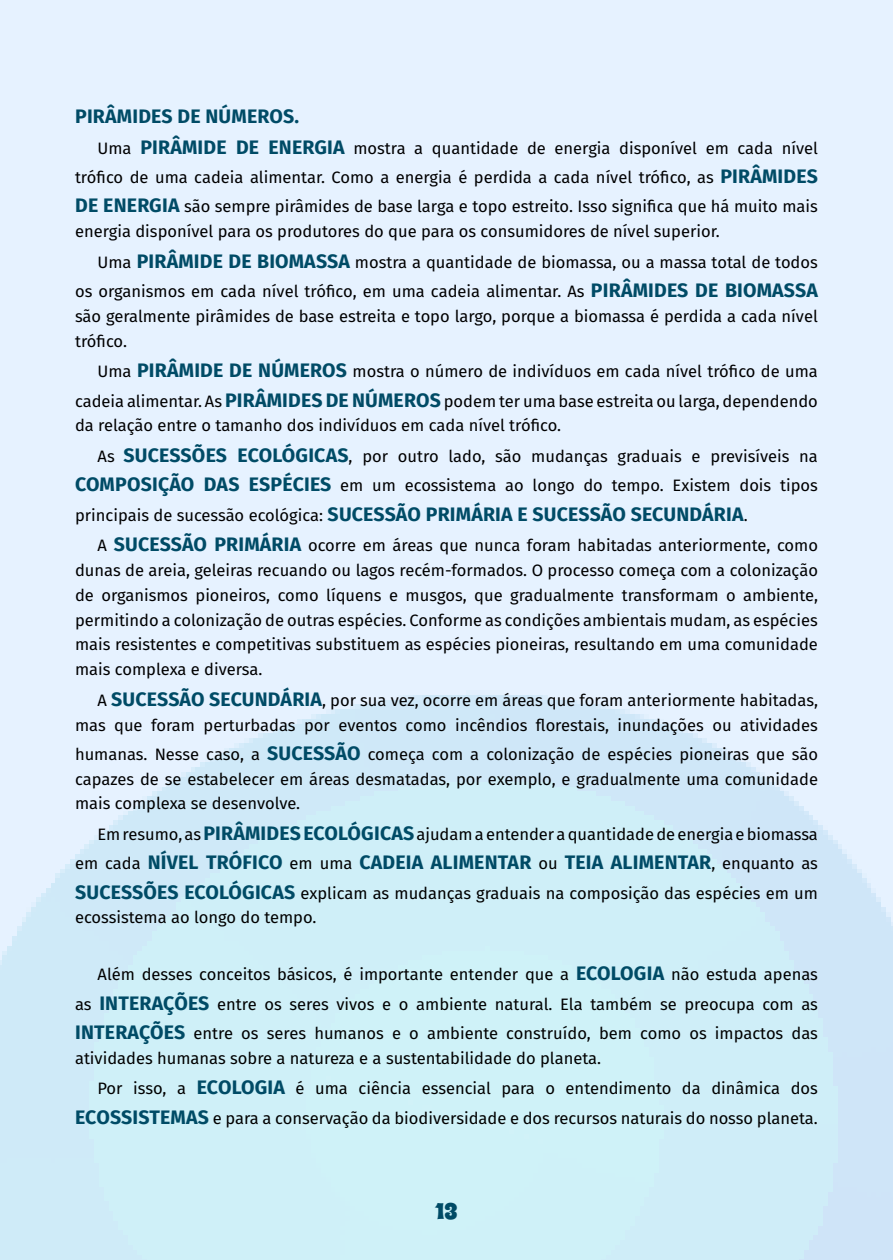
<style>
.page{position:relative;width:893px;height:1260px;background:#fff}
.page>*{position:absolute;margin:0;border:0;box-sizing:border-box;transform-origin:0 0}
.t1{font:22.5px "Spicy Rice";color:#004b66}
.t2{font:700 19.5px "Fira Sans";letter-spacing:.01em;color:#004b66}
.t3{font:16.5px/24.8px "Fira Sans";color:#000;text-align:justify}
.s1{font-weight:700;font-size:19.5px;color:#004b66}
.s2{font-weight:400;font-size:16.5px;color:#000}
</style>
<div class="page">
<div style="left:0;top:0;width:892px;height:1260px;background:linear-gradient(to bottom,#edf3ff,#cdedf7)"></div>
<p class="t2" style="left:75px;top:100px;width:225px">PIRÂMIDES DE NÚMEROS.</p>
<p class="t3" style="left:75px;top:133px;width:744px;line-height:29.2px;text-indent:23px">Uma <span class="s1">PIRÂMIDE DE ENERGIA</span> mostra a quantidade de energia disponível em cada nível trófico de uma cadeia alimentar. Como a energia é perdida a cada nível trófico, as <span class="s1">PIRÂMIDES DE ENERGIA</span> são sempre pirâmides de base larga e topo estreito. Isso significa que há muito mais</p>
<p class="t3" style="left:98px;top:216px;width:721px;line-height:30.8px;text-indent:-23px">energia disponível para os produtores do que para os consumidores de nível superior.<br>Uma <span class="s1">PIRÂMIDE DE BIOMASSA</span> mostra a quantidade de biomassa, ou a massa total de todos</p>
<p class="t3" style="left:75px;top:279px;width:744px">os organismos em cada nível trófico, em uma cadeia alimentar. As <span class="s1">PIRÂMIDES DE BIOMASSA </span>são geralmente pirâmides de base estreita e topo largo, porque a biomassa é perdida a cada nível trófico.</p>
<p class="t3" style="left:75px;top:357px;width:744px;line-height:29.2px;text-align:right">Uma <span class="s1">PIRÂMIDE DE NÚMEROS</span> mostra o número de indivíduos em cada nível trófico de uma cadeia alimentar. As <span class="s1">PIRÂMIDES DE NÚMEROS</span> podem ter uma base estreita ou larga, dependendo</p>
<p class="t3" style="left:98px;top:410px;width:722px;line-height:30.8px;text-indent:-23px">da relação entre o tamanho dos indivíduos em cada nível trófico.<br>As <span class="s1">SUCESSÕES ECOLÓGICAS</span>, por outro lado, são mudanças graduais e previsíveis na</p>
<p class="t3" style="left:75px;top:473px;width:744px"><span class="s1">COMPOSIÇÃO DAS ESPÉCIES</span> em um ecossistema ao longo do tempo. Existem dois tipos</p>
<p class="t2" style="left:75px;top:498px;width:674px"><span class="s2">principais de sucessão ecológica:</span> SUCESSÃO PRIMÁRIA E SUCESSÃO SECUNDÁRIA<span class="s2">.</span></p>
<p class="t3" style="left:75px;top:533px;width:744px;text-indent:22px">A <span class="s1">SUCESSÃO PRIMÁRIA</span> ocorre em áreas que nunca foram habitadas anteriormente, como dunas de areia, geleiras recuando ou lagos recém-formados. O processo começa com a colonização de organismos pioneiros, como líquens e musgos, que gradualmente transformam o ambiente, permitindo a colonização de outras espécies. Conforme as condições ambientais mudam, as espécies mais resistentes e competitivas substituem as espécies pioneiras, resultando em uma comunidade mais complexa e diversa.</p>
<p class="t3" style="left:75px;top:687px;width:744px;text-align:right">A <span class="s1">SUCESSÃO SECUNDÁRIA</span>, por sua vez, ocorre em áreas que foram anteriormente habitadas, mas que foram perturbadas por eventos como incêndios florestais, inundações ou atividades</p>
<p class="t3" style="left:75px;top:741px;width:744px">humanas. Nesse caso, a <span class="s1">SUCESSÃO</span> começa com a colonização de espécies pioneiras que são capazes de se estabelecer em áreas desmatadas, por exemplo, e gradualmente uma comunidade mais complexa se desenvolve.</p>
<p class="t3" style="left:98px;top:822px;width:722px">Em resumo, as <span class="s1">PIRÂMIDES ECOLÓGICAS</span> ajudam a entender a quantidade de energia e biomassa</p>
<p class="t2" style="left:75px;top:846px;width:744px"><span class="s2">em cada</span> NÍVEL TRÓFICO <span class="s2">em uma</span> CADEIA ALIMENTAR <span class="s2">ou</span> TEIA ALIMENTAR<span class="s2">, enquanto as</span></p>
<p class="t3" style="left:75px;top:880px;width:744px"><span class="s1">SUCESSÕES ECOLÓGICAS</span> explicam as mudanças graduais na composição das espécies em um ecossistema ao longo do tempo.</p>
<p class="t3" style="left:75px;top:960px;width:744px;line-height:29.2px;text-indent:23px">Além desses conceitos básicos, é importante entender que a <span class="s1">ECOLOGIA</span> não estuda apenas as <span class="s1">INTERAÇÕES</span> entre os seres vivos e o ambiente natural. Ela também se preocupa com as <span class="s1">INTERAÇÕES</span> entre os seres humanos e o ambiente construído, bem como os impactos das</p>
<p class="t3" style="left:98px;top:1042px;width:721px;line-height:30.8px;text-indent:-23px">atividades humanas sobre a natureza e a sustentabilidade do planeta.<br>Por isso, a <span class="s1">ECOLOGIA</span> é uma ciência essencial para o entendimento da dinâmica dos</p>
<p class="t3" style="left:75px;top:1105px;width:744px"><span class="s1">ECOSSISTEMAS</span> e para a conservação da biodiversidade e dos recursos naturais do nosso planeta.</p>
<h1 class="t1" style="left:435px;top:1196px;width:24px">13</h1>
</div>
